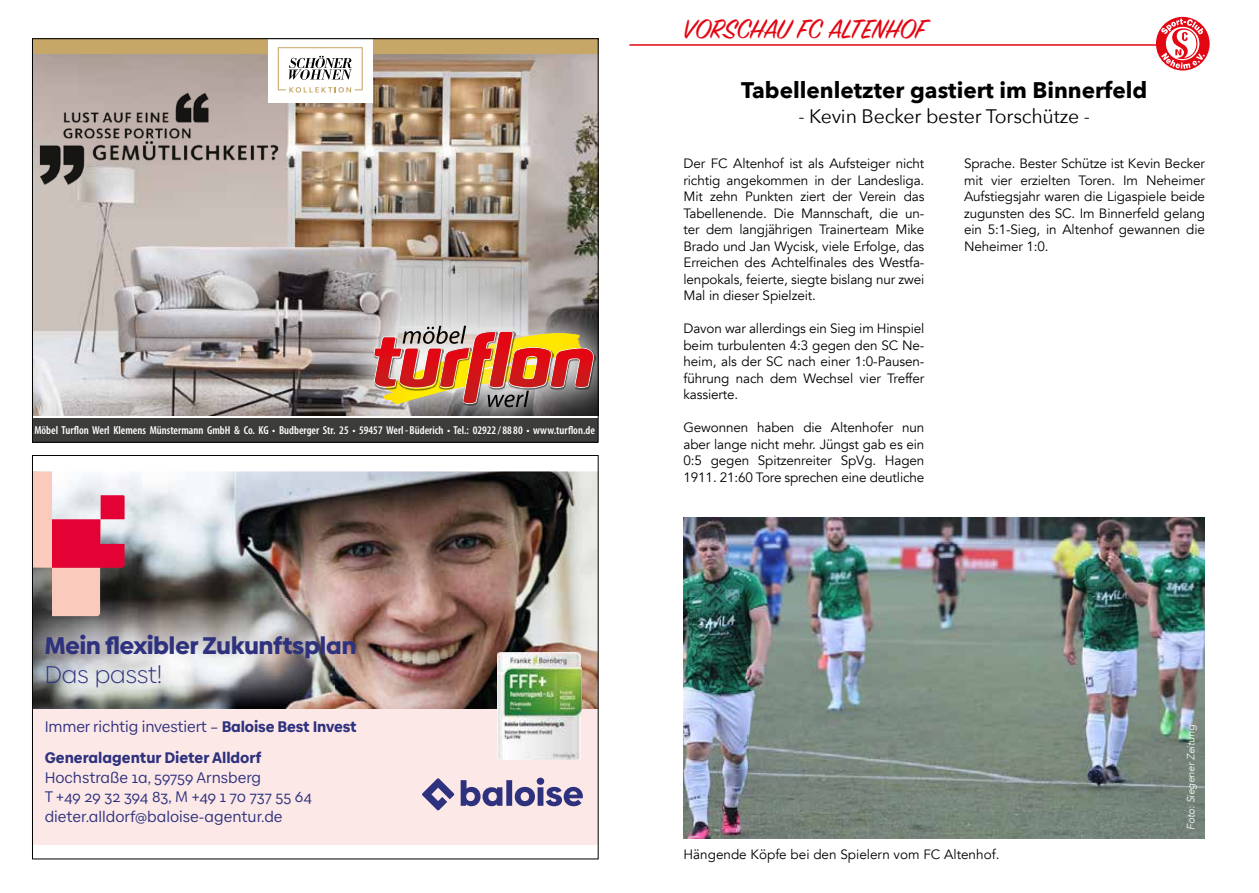
<style>
.page{position:relative;width:1259px;height:893px;background:#fff}
.page>*{position:absolute;margin:0;border:0;box-sizing:border-box;transform-origin:0 0}
.t1{font:30px "Sign Painter House Script";letter-spacing:-.01em;color:#e30613}
.t2{font:900 24.15px "Baloise Create Headline";color:#2e317e}
.t3{font:300 24.15px "Baloise Create Headline";color:#2e317e}
.t4{font:700 22.5px "Avenir Next";color:#000}
.t5{font:19.5px "Avenir Next";letter-spacing:-.01em;color:#000}
.t6{font:15.3px/19.8px "Baloise Create Text";color:#2e317e}
.t7{font:900 15.3px "Baloise Create Text";color:#2e317e}
.t8{font:13.5px/16.5px "Avenir";letter-spacing:-.01em;color:#000;text-align:justify}
.t9{font:600 condensed 11.55px "Myriad Pro";color:#fff}
.t10{font:italic 300 10.5px "Avenir";letter-spacing:-.01em;color:#fff}
.s1{font-weight:900}
</style>
<div class="page">
<img style="left:34px;top:471px;width:562px;height:238px">
<div style="left:32px;top:709px;width:566px;height:136px;background:#fce8e7"></div>
<svg style="left:422px;top:778px;width:161px;height:32px"></svg>
<img style="left:34px;top:599px;width:300px;height:107px">
<img style="left:497px;top:652px;width:85px;height:108px">
<div style="left:32px;top:471px;width:20px;height:97px;background:#facbbc"></div>
<svg style="left:52px;top:495px;width:73px;height:121px;background:#cf6a7b"></svg>
<img style="left:683px;top:517px;width:522px;height:322px">
<hr style="left:629px;top:44px;width:576px;height:2px;background:#e30613">
<svg style="left:1156px;top:17px;width:53px;height:54px"></svg>
<img style="left:34px;top:40px;width:562px;height:400px">
<p class="t9" style="left:34px;top:423px;width:562px">Möbel Turflon Werl Klemens Münstermann GmbH &amp; Co. KG • Budberger Str. 25 • 59457 Werl- Büderich • Tel.: 02922 / 88 80 • www.turflon.de</p>
<h2 class="t2" style="left:45px;top:626px;width:313px">Mein flexibler Zukunftsplan</h2>
<h2 class="t3" style="left:45px;top:659px;width:119px">Das passt!</h2>
<p class="t6" style="left:45px;top:716px;width:314px">Immer richtig investiert – <span class="s1">Baloise Best Invest</span></p>
<p class="t7" style="left:45px;top:747px;width:218px">Generalagentur Dieter Alldorf</p>
<p class="t6" style="left:45px;top:767px;width:269px">Hochstraße 1a, 59759 Arnsberg<br>T +49 29 32 394 83, M +49 1 70 737 55 64 dieter.alldorf@baloise-agentur.de</p>
<h1 class="t1" style="left:683px;top:11px;width:244px">VORSCHAU FC ALTENHOF</h1>
<h3 class="t4" style="left:741px;top:70px;width:407px">Tabellenletzter gastiert im Binnerfeld</h3>
<h3 class="t5" style="left:798px;top:100px;width:293px">- Kevin Becker bester Torschütze -</h3>
<p class="t8" style="left:683px;top:156px;width:242px">Der FC Altenhof ist als Aufsteiger nicht richtig angekommen in der Landesliga.<br>Mit zehn Punkten ziert der Verein das Tabellenende. Die Mannschaft, die un&shy;ter dem langjährigen Trainerteam Mike Brado und Jan Wycisk, viele Erfolge, das Erreichen des Achtelfinales des Westfa&shy;lenpokals, feierte, siegte bislang nur zwei Mal in dieser Spielzeit.</p>
<p class="t8" style="left:683px;top:321px;width:242px">Davon war allerdings ein Sieg im Hinspiel beim turbulenten 4:3 gegen den SC Ne&shy;heim, als der SC nach einer 1:0-Pausen&shy;führung nach dem Wechsel vier Treffer kassierte.</p>
<p class="t8" style="left:683px;top:420px;width:242px">Gewonnen haben die Altenhofer nun aber lange nicht mehr. Jüngst gab es ein 0:5 gegen Spitzenreiter SpVg. Hagen 1911. 21:60 Tore sprechen eine deutliche</p>
<p class="t8" style="left:964px;top:156px;width:242px">Sprache. Bester Schütze ist Kevin Becker mit vier erzielten Toren. Im Neheimer Aufstiegsjahr waren die Ligaspiele beide zugunsten des SC. Im Binnerfeld gelang ein 5:1-Sieg, in Altenhof gewannen die Neheimer 1:0.</p>
<p class="t8" style="left:683px;top:846px;width:317px">Hängende Köpfe bei den Spielern vom FC Altenhof.</p>
<p class="t10" style="left:1184px;top:830px;width:107px;rotate:-90deg">Foto: Siegener Zeitung</p>
</div>
